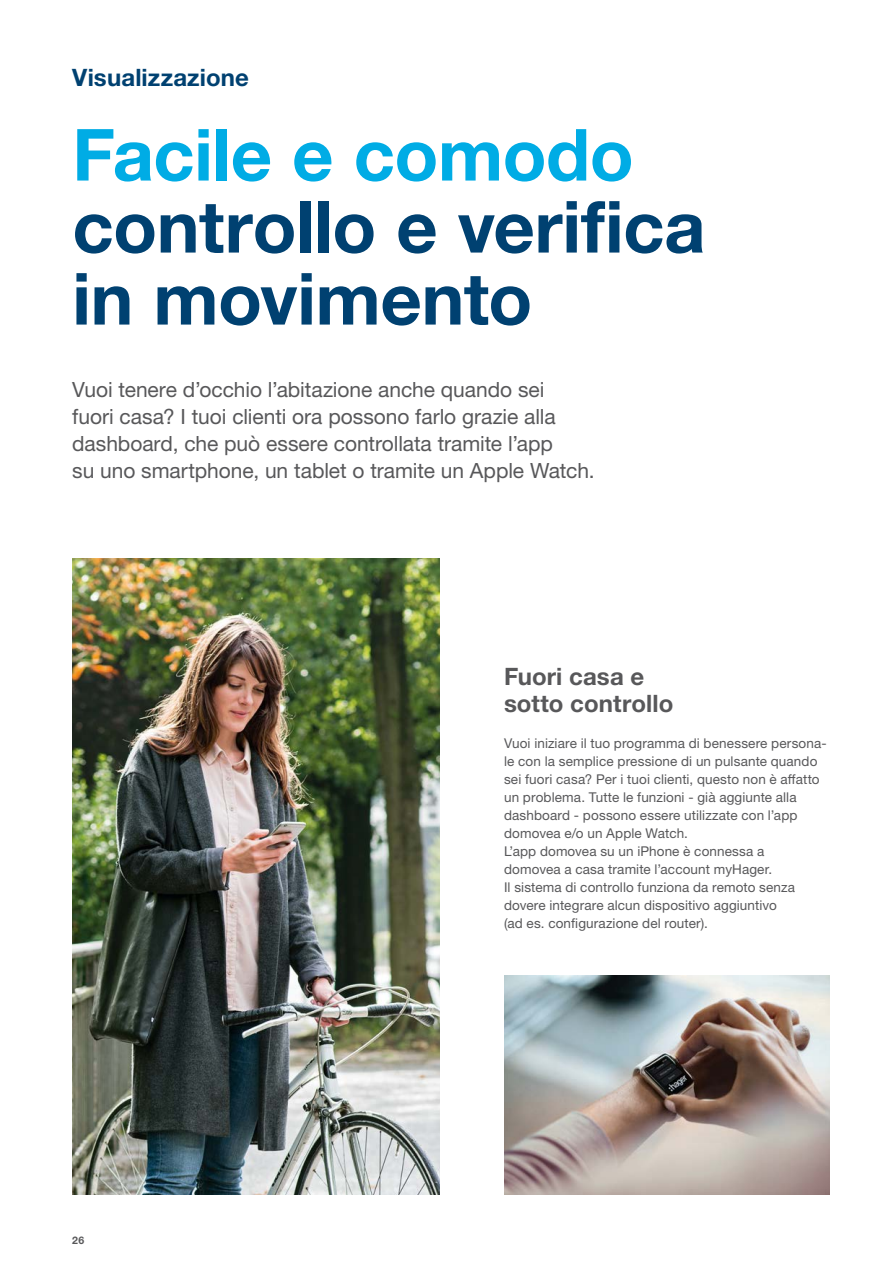
<style>
.page{position:relative;width:893px;height:1263px;background:#fff}
.page>*{position:absolute;margin:0;border:0;box-sizing:border-box;transform-origin:0 0}
.t1{font:700 72px/72px "Helvetica Neue LTW1 G";letter-spacing:-.005em;color:#004171}
.t2{font:700 72px "Helvetica Neue LTW1 G";letter-spacing:-.005em;color:#00ace5}
.t3{font:700 24px/27px "Helvetica Neue LTW1 G";letter-spacing:.005em;color:#58585a}
.t4{font:700 24px "Helvetica Neue LTW1 G";letter-spacing:.005em;color:#004171}
.t5{font:21px/27px "Helvetica Neue LTW1 G";letter-spacing:-.005em;color:#58585a}
.t6{font:13.5px/18px "Helvetica Neue LTW1 G";letter-spacing:.01em;color:#58585a}
.t7{font:700 10.5px "Helvetica Neue LTW1 G";color:#58585a}
</style>
<div class="page">
<img style="left:72px;top:558px;width:367px;height:637px">
<img style="left:504px;top:976px;width:325px;height:219px">
<h2 class="t4" style="left:72px;top:63px;width:178px">Visualizzazione</h2>
<h1 class="t2" style="left:72px;top:110px;width:563px">Facile e comodo</h1>
<h1 class="t1" style="left:72px;top:190px;width:635px">controllo e verifica in movimento</h1>
<h3 class="t5" style="left:72px;top:375px;width:524px">Vuoi tenere d’occhio l’abitazione anche quando sei<br>fuori casa? I tuoi clienti ora possono farlo grazie alla dashboard, che può essere controllata tramite l’app<br>su uno smartphone, un tablet o tramite un Apple Watch.</h3>
<p class="t7" style="left:72px;top:1233px;width:14px">26</p>
<h2 class="t3" style="left:504px;top:662px;width:171px">Fuori casa e sotto controllo</h2>
<p class="t6" style="left:504px;top:734px;width:324px">Vuoi iniziare il tuo programma di benessere persona&shy;le con la semplice pressione di un pulsante quando sei fuori casa? Per i tuoi clienti, questo non è affatto un problema. Tutte le funzioni - già aggiunte alla dashboard - possono essere utilizzate con l’app domovea e/o un Apple Watch.<br>L’app domovea su un iPhone è connessa a<br>domovea a casa tramite l’account myHager.<br>Il sistema di controllo funziona da remoto senza dovere integrare alcun dispositivo aggiuntivo<br>(ad es. configurazione del router).</p>
</div>
